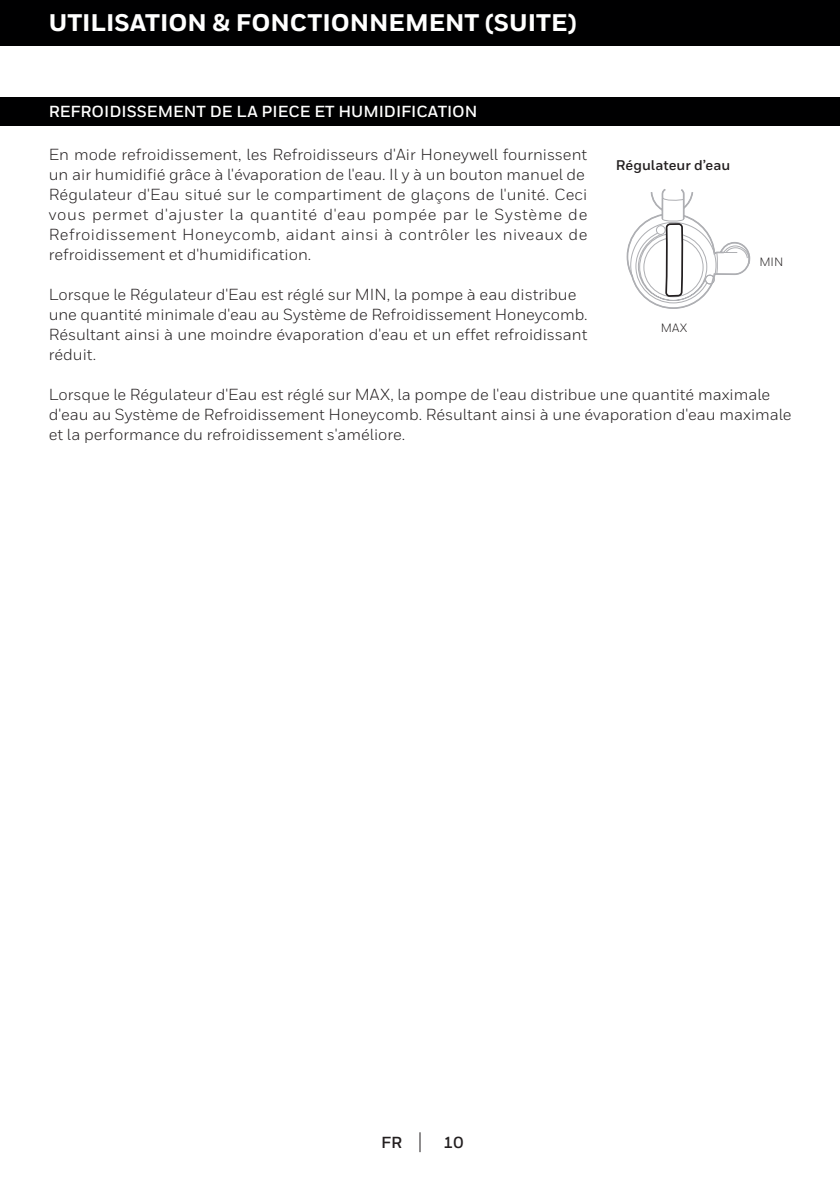
<style>
.page{position:relative;width:840px;height:1191px;background:#fff}
.page>*{position:absolute;margin:0;border:0;box-sizing:border-box;transform-origin:0 0}
.t1{font:800 24px "Honeywell Sans";color:#fff}
.t2{font:16px/20px "Honeywell Sans";color:#231f20}
.t3{font:700 16px "Honeywell Sans";color:#fff}
.t4{font:700 16px "Honeywell Sans";color:#231f20}
.t5{font:700 14px "Honeywell Sans";color:#231f20}
.t6{font:12px "Honeywell Sans";color:#231f20}
</style>
<div class="page">
<svg style="left:419px;top:1132px;width:1px;height:20px"></svg>
<div style="left:0;top:0;width:839px;height:45px;background:#000001"></div>
<div style="left:0;top:98px;width:839px;height:28px;background:#000001"></div>
<svg style="left:626px;top:189px;width:123px;height:120px"></svg>
<p class="t1" style="left:49px;top:8px;width:529px">UTILISATION &amp; FONCTIONNEMENT (SUITE)</p>
<p class="t3" style="left:49px;top:102px;width:430px">REFROIDISSEMENT DE LA PIECE ET HUMIDIFICATION</p>
<p class="t2" style="left:49px;top:144px;width:539px">En mode refroidissement, les Refroidisseurs d'Air Honeywell fournissent un air humidifié grâce à l'évaporation de l'eau. Il y à un bouton manuel de</p>
<p class="t2" style="left:49px;top:184px;width:539px;text-align:justify">Régulateur d'Eau situé sur le compartiment de glaçons de l'unité. Ceci vous permet d'ajuster la quantité d'eau pompée par le Système de Refroidissement Honeycomb, aidant ainsi à contrôler les niveaux de refroidissement et d'humidification.</p>
<p class="t2" style="left:49px;top:284px;width:529px">Lorsque le Régulateur d'Eau est réglé sur MIN, la pompe à eau distribue</p>
<p class="t2" style="left:49px;top:304px;width:540px;text-align:justify">une quantité minimale d'eau au Système de Refroidissement Honeycomb.<br>Résultant ainsi à une moindre évaporation d'eau et un effet refroidissant réduit.</p>
<p class="t2" style="left:49px;top:384px;width:722px">Lorsque le Régulateur d'Eau est réglé sur MAX, la pompe de l'eau distribue une quantité maximale</p>
<p class="t2" style="left:49px;top:404px;width:743px">d'eau au Système de Refroidissement Honeycomb. Résultant ainsi à une évaporation d'eau maximale et la performance du refroidissement s'améliore.</p>
<p class="t5" style="left:615px;top:156px;width:116px">Régulateur d’eau</p>
<p class="t6" style="left:759px;top:254px;width:25px">MIN</p>
<p class="t6" style="left:660px;top:320px;width:28px">MAX</p>
<p class="t4" style="left:381px;top:1132px;width:22px">FR</p>
<p class="t4" style="left:443px;top:1132px;width:21px">10</p>
</div>
